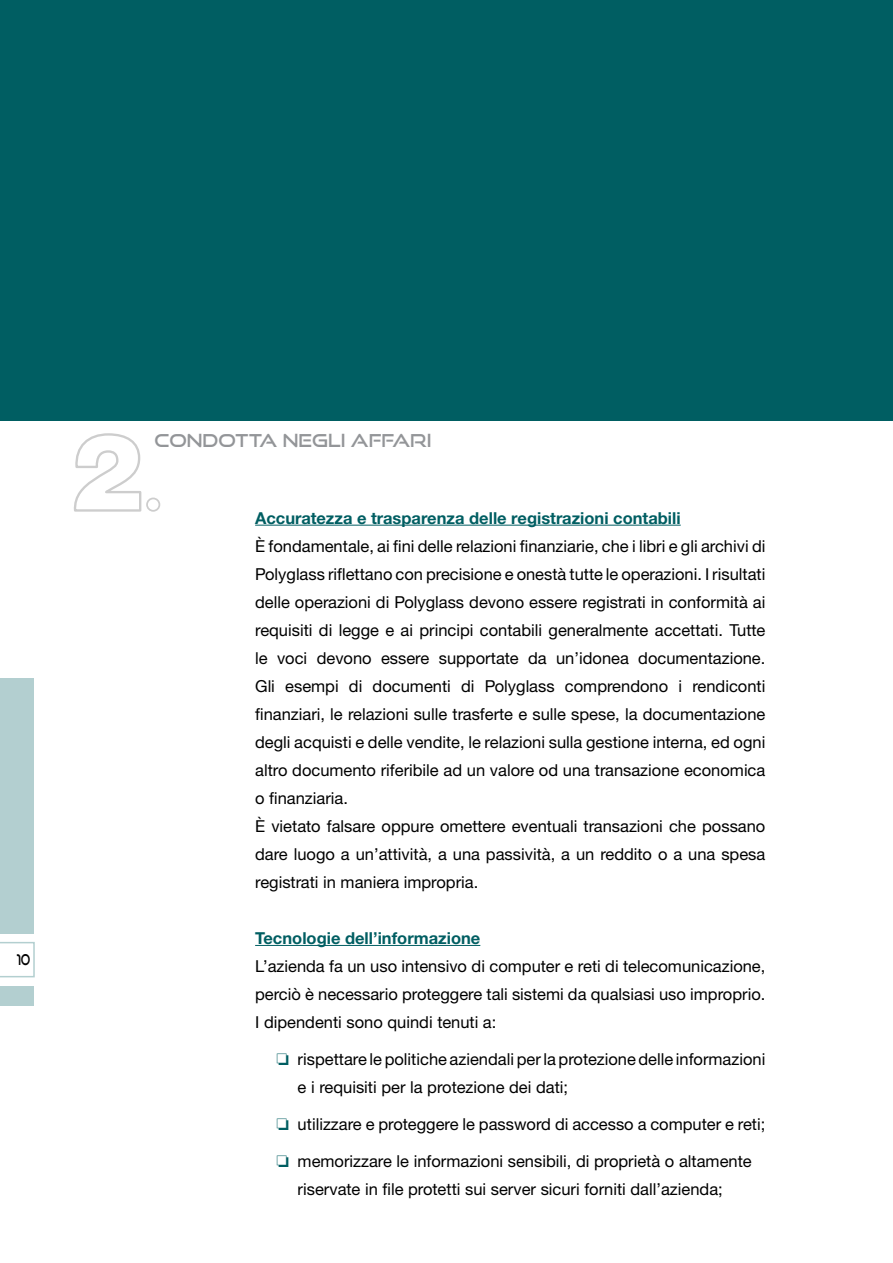
<style>
.page{position:relative;width:893px;height:1263px;background:#fff}
.page>*{position:absolute;margin:0;border:0;box-sizing:border-box;transform-origin:0 0}
.t1{font:18px "Good Times Rg";color:#939598}
.t2{font:16.5px/28px "Helvetica Neue LTW1 G";color:#000}
.t3{font:700 16.5px "Helvetica Neue LTW1 G";color:#005e62}
.t4{font:15px "Good Times Rg";color:#000;scale:.76 1}
.s1{color:#005e62}
</style>
<div class="page">
<svg style="left:0;top:942px;width:35px;height:35px"></svg>
<div style="left:0;top:678px;width:34px;height:255px;background:#b3cfd0"></div>
<div style="left:0;top:986px;width:34px;height:20px;background:#b3cfd0"></div>
<div style="left:0;top:0;width:893px;height:421px;background:#005e62"></div>
<hr style="left:255px;top:525px;width:426px;height:1px;background:#005e62">
<hr style="left:255px;top:945px;width:225px;height:1px;background:#005e62">
<svg style="left:74px;top:433px;width:68px;height:79px"></svg>
<div style="left:146px;top:497px;width:14px;height:15px;border:2px solid #000;border-radius:50%"></div>
<p class="t4" style="left:17px;top:950px;width:19px">10</p>
<p class="t1" style="left:155px;top:430px;width:278px">CONDOTTA NEGLI AFFARI</p>
<p class="t3" style="left:255px;top:507px;width:427px">Accuratezza e trasparenza delle registrazioni contabili</p>
<p class="t2" style="left:255px;top:531px;width:512px">È fondamentale, ai fini delle relazioni finanziarie, che i libri e gli archivi di Polyglass riflettano con precisione e onestà tutte le operazioni. I risultati delle operazioni di Polyglass devono essere registrati in conformità ai requisiti di legge e ai principi contabili generalmente accettati. Tutte le voci devono essere supportate da un’idonea documentazione.<br>Gli esempi di documenti di Polyglass comprendono i rendiconti finanziari, le relazioni sulle trasferte e sulle spese, la documentazione degli acquisti e delle vendite, le relazioni sulla gestione interna, ed ogni altro documento riferibile ad un valore od una transazione economica o finanziaria.<br>È vietato falsare oppure omettere eventuali transazioni che possano dare luogo a un’attività, a una passività, a un reddito o a una spesa registrati in maniera impropria.</p>
<p class="t3" style="left:255px;top:928px;width:227px">Tecnologie dell’informazione</p>
<p class="t2" style="left:255px;top:952px;width:512px;text-align:justify">L’azienda fa un uso intensivo di computer e reti di telecomunicazione, perciò è necessario proteggere tali sistemi da qualsiasi uso improprio.<br>I dipendenti sono quindi tenuti a:</p>
<p class="t2" style="left:298px;top:1045px;width:469px;text-indent:-21px"><span class="s1">❏</span> rispettare le politiche aziendali per la protezione delle informazioni e i requisiti per la protezione dei dati;</p>
<p class="t2" style="left:276px;top:1110px;width:490px"><span class="s1">❏</span> utilizzare e proteggere le password di accesso a computer e reti;</p>
<p class="t2" style="left:276px;top:1147px;width:477px;text-align:center"><span class="s1">❏</span> memorizzare le informazioni sensibili, di proprietà o altamente riservate in file protetti sui server sicuri forniti dall’azienda;</p>
</div>
